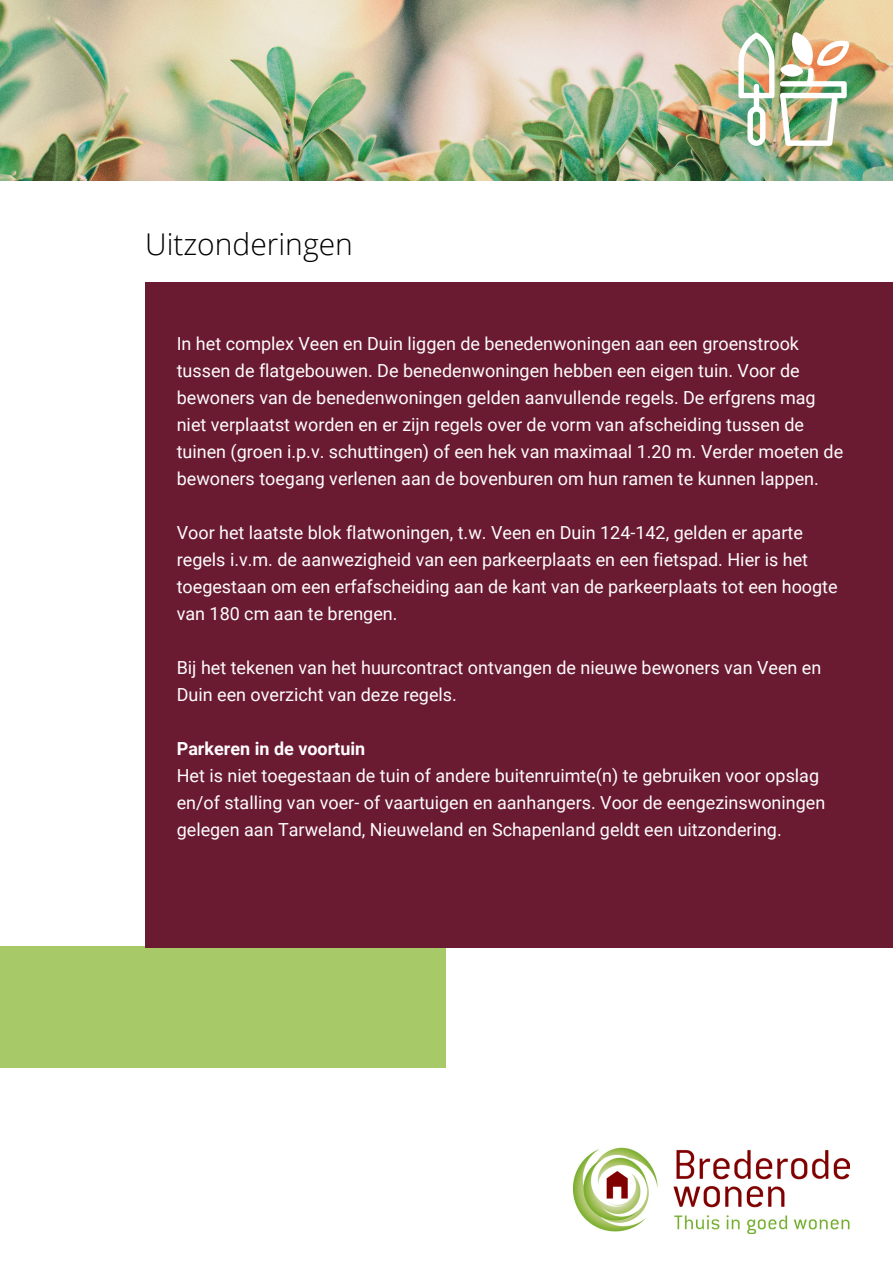
<style>
.page{position:relative;width:893px;height:1264px;background:#fff}
.page>*{position:absolute;margin:0;border:0;box-sizing:border-box;transform-origin:0 0}
.t1{font:300 30px "Open Sans";color:#000}
.t2{font:18px/27px "Roboto";color:#fefcff}
.t3{font:700 18px "Roboto";color:#fefcff}
</style>
<div class="page">
<img style="left:0;top:0;width:892px;height:181px">
<img style="left:573px;top:1147px;width:276px;height:86px">
<img style="left:738px;top:32px;width:111px;height:114px">
<div style="left:0;top:946px;width:445px;height:121px;background:#a8c967"></div>
<div style="left:145px;top:282px;width:747px;height:665px;background:#6a1a31"></div>
<h1 class="t1" style="left:145px;top:223px;width:209px">Uitzonderingen</h1>
<p class="t2" style="left:177px;top:330px;width:668px">In het complex Veen en Duin liggen de benedenwoningen aan een groenstrook tussen de flatgebouwen. De benedenwoningen hebben een eigen tuin. Voor de bewoners van de benedenwoningen gelden aanvullende regels. De erfgrens mag niet verplaatst worden en er zijn regels over de vorm van afscheiding tussen de tuinen (groen i.p.v. schuttingen) of een hek van maximaal 1.20 m. Verder moeten de bewoners toegang verlenen aan de bovenburen om hun ramen te kunnen lappen.</p>
<p class="t2" style="left:177px;top:519px;width:662px">Voor het laatste blok flatwoningen, t.w. Veen en Duin 124-142, gelden er aparte regels i.v.m. de aanwezigheid van een parkeerplaats en een fietspad. Hier is het toegestaan om een erfafscheiding aan de kant van de parkeerplaats tot een hoogte van 180 cm aan te brengen.</p>
<p class="t2" style="left:177px;top:654px;width:646px">Bij het tekenen van het huurcontract ontvangen de nieuwe bewoners van Veen en<br>Duin een overzicht van deze regels.</p>
<p class="t3" style="left:177px;top:738px;width:190px">Parkeren in de voortuin</p>
<p class="t2" style="left:177px;top:762px;width:650px">Het is niet toegestaan de tuin of andere buitenruimte(n) te gebruiken voor opslag en/of stalling van voer- of vaartuigen en aanhangers. Voor de eengezinswoningen gelegen aan Tarweland, Nieuweland en Schapenland geldt een uitzondering.</p>
</div>
